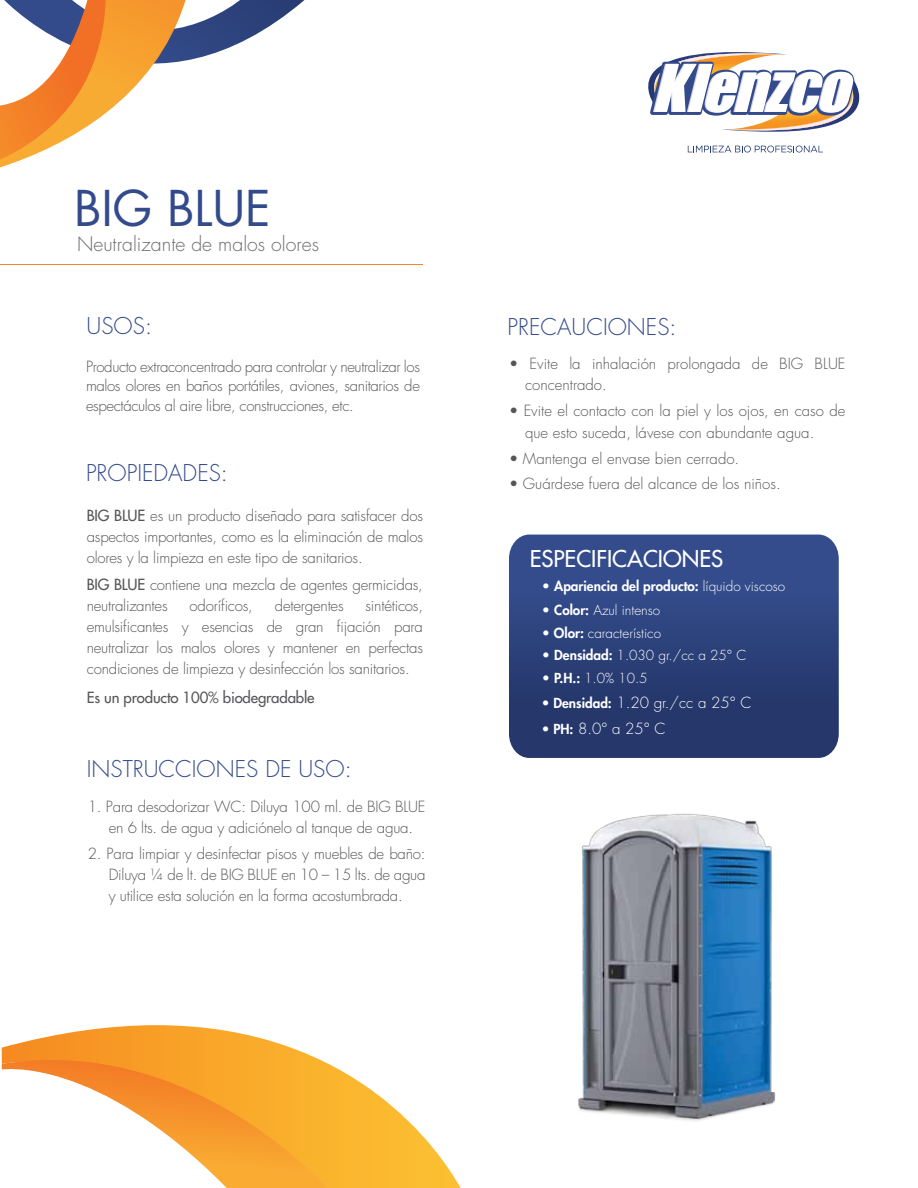
<style>
.page{position:relative;width:918px;height:1188px;background:#fff}
.page>*{position:absolute;margin:0;border:0;box-sizing:border-box;transform-origin:0 0}
.t1{font:48px "Futura Std";color:#334b8b}
.t2{font:300 22.5px "Futura Std";color:#334b8b}
.t3{font:500 22.5px "Futura Std";color:#fff}
.t4{font:300 19.5px "Futura Std";color:#6b6c6f}
.t5{font:300 15px/21px "Futura Std";letter-spacing:-.015em;color:#565659;text-align:justify}
.t6{font:300 15px "Futura Std";color:#fff}
.t7{font:500 15px "Futura Std";letter-spacing:-.01em;color:#565659}
.t8{font:300 13.5px "Futura Std";color:#fff}
.t9{font:800 13.5px "Futura Std";color:#fff}
.s1{font-weight:500}
.s2{font-weight:300}
.s3{font-weight:800}
.s4{font-weight:800;font-size:13.5px}
</style>
<div class="page">
<svg style="left:2px;top:1025px;width:459px;height:163px"></svg>
<svg style="left:2px;top:1055px;width:326px;height:133px"></svg>
<svg style="left:648px;top:52px;width:212px;height:101px"></svg>
<hr style="left:0;top:265px;width:422px;height:1px;background:#f5842e">
<svg style="left:509px;top:535px;width:330px;height:223px;background:#2d427c"></svg>
<svg style="left:0;top:0;width:304px;height:167px"></svg>
<img style="left:578px;top:813px;width:198px;height:308px">
<h1 class="t1" style="left:74px;top:178px;width:198px">BIG BLUE</h1>
<h3 class="t4" style="left:77px;top:232px;width:244px">Neutralizante de malos olores</h3>
<h2 class="t2" style="left:86px;top:312px;width:67px">USOS:</h2>
<p class="t5" style="left:86px;top:357px;width:336px;line-height:19.5px">Producto extraconcentrado para controlar y neutralizar los malos olores en baños portátiles, aviones, sanitarios de espectáculos al aire libre, construcciones, etc.</p>
<h2 class="t2" style="left:86px;top:459px;width:143px">PROPIEDADES:</h2>
<p class="t5" style="left:87px;top:506px;width:338px"><span class="s1">BIG BLUE</span> es un producto diseñado para satisfacer dos aspectos importantes, como es la eliminación de malos olores y la limpieza en este tipo de sanitarios.</p>
<p class="t5" style="left:87px;top:575px;width:338px"><span class="s1">BIG BLUE</span> contiene una mezcla de agentes germicidas, neutralizantes</p>
<p class="t5" style="left:190px;top:596px;width:65px">odoríficos,</p>
<p class="t5" style="left:275px;top:596px;width:70px">detergentes</p>
<p class="t5" style="left:87px;top:596px;width:338px;text-indent:279px">sintéticos, emulsificantes y esencias de gran fijación para neutralizar los malos olores y mantener en perfectas condiciones de limpieza y desinfección los sanitarios.</p>
<p class="t7" style="left:87px;top:688px;width:229px">Es un producto 100% biodegradable</p>
<h2 class="t2" style="left:87px;top:755px;width:267px">INSTRUCCIONES DE USO:</h2>
<p class="t5" style="left:88px;top:797px;width:339px;text-align:center">1. Para desodorizar WC: Diluya 100 ml. de BIG BLUE en 6 lts. de agua y adiciónelo al tanque de agua.</p>
<p class="t5" style="left:109px;top:843px;width:318px;text-indent:-21px">2. Para limpiar y desinfectar pisos y muebles de baño:<br>Diluya ¼ de lt. de BIG BLUE en 10 – 15 lts. de agua y utilice esta solución en la forma acostumbrada.</p>
<h2 class="t2" style="left:508px;top:313px;width:171px">PRECAUCIONES:</h2>
<p class="t5" style="left:525px;top:354px;width:322px;text-indent:-16px">• Evite la inhalación prolongada de BIG BLUE concentrado.</p>
<p class="t5" style="left:525px;top:400px;width:322px;line-height:22.5px;text-indent:-16px">• Evite el contacto con la piel y los ojos, en caso de que esto suceda, lávese con abundante agua.</p>
<p class="t5" style="left:509px;top:448px;width:232px">• Mantenga el envase bien cerrado.</p>
<p class="t5" style="left:509px;top:474px;width:273px">• Guárdese fuera del alcance de los niños.</p>
<h2 class="t3" style="left:530px;top:545px;width:195px">ESPECIFICACIONES</h2>
<p class="t9" style="left:542px;top:578px;width:245px"><span class="s2">•</span> Apariencia del producto: <span class="s2">líquido viscoso</span></p>
<p class="t8" style="left:542px;top:602px;width:120px">• <span class="s3">Color:</span> Azul intenso</p>
<p class="t8" style="left:542px;top:625px;width:121px">• <span class="s3">Olor:</span> característico</p>
<p class="t8" style="left:542px;top:647px;width:206px">• <span class="s3">Densidad:</span> 1.030 gr./cc a 25° C</p>
<p class="t8" style="left:542px;top:670px;width:107px">• <span class="s3">P.H.:</span> 1.0% 10.5</p>
<p class="t6" style="left:542px;top:694px;width:211px"><span class="s4">• Densidad:</span> 1.20 gr./cc a 25° C</p>
<p class="t6" style="left:542px;top:719px;width:125px"><span class="s4">• PH:</span> 8.0° a 25° C</p>
</div>
